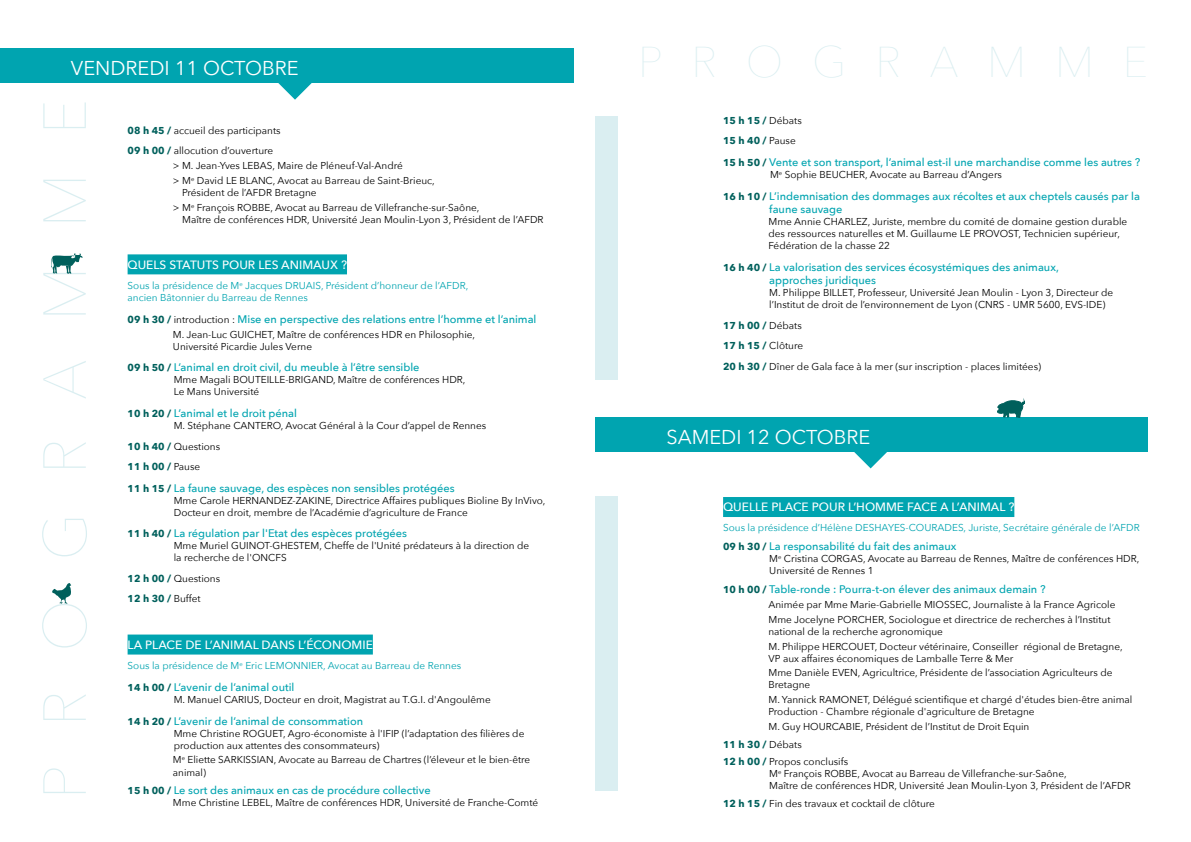
<style>
.page{position:relative;width:1191px;height:842px;background:#fff}
.page>*{position:absolute;margin:0;border:0;box-sizing:border-box;transform-origin:0 0}
.t1{font:200 60px "Avenir Next";letter-spacing:.645em;color:#daeef1}
.t2{font:200 43px "Avenir Next";letter-spacing:.67em;color:#daeef1}
.t3{font:20px "Avenir Next";color:#fff}
.t4{font:500 12px "Avenir Next";color:#fff}
.t5{font:500 11px/13.2px "Avenir Next";color:#00a4b0}
.t6{font:10px/12px "Avenir Next";color:#000}
.t7{font:10px/12px "Avenir Next";color:#00a4b0}
.t8{font:700 10px/20.5px "Avenir Next";color:#00605c}
.s1{font-weight:700;color:#00605c}
.s2{font-weight:700;font-size:10px;color:#00605c}
.s3{font-weight:400;font-size:10px;color:#000}
.s4{font-weight:400;color:#000}
</style>
<div class="page">
<div style="left:128px;top:254px;width:219px;height:20px;background:#00a4b0"></div>
<div style="left:128px;top:634px;width:245px;height:20px;background:#00a4b0"></div>
<div style="left:723px;top:497px;width:291px;height:20px;background:#00a4b0"></div>
<svg style="left:278px;top:83px;width:34px;height:17px"></svg>
<svg style="left:853px;top:451px;width:34px;height:17px"></svg>
<div style="left:0;top:48px;width:573px;height:35px;background:#00a4b0"></div>
<div style="left:595px;top:417px;width:553px;height:34px;background:#00a4b0"></div>
<svg style="left:51px;top:253px;width:32px;height:21px"></svg>
<svg style="left:52px;top:583px;width:19px;height:21px"></svg>
<svg style="left:997px;top:398px;width:28px;height:19px"></svg>
<div style="left:595px;top:496px;width:22px;height:295px;background:#daeef1"></div>
<div style="left:595px;top:116px;width:22px;height:264px;background:#daeef1"></div>
<h3 class="t3" style="left:71px;top:52px;width:229px">VENDREDI 11 OCTOBRE</h3>
<h1 class="t1" style="left:14px;top:799px;width:702px;rotate:-90deg">PROGRAMME</h1>
<p class="t6" style="left:128px;top:120px;width:155px;line-height:20.5px"><span class="s1">08 h 45 /</span> accueil des participants<br><span class="s1">09 h 00 /</span> allocution d’ouverture</p>
<p class="t6" style="left:173px;top:158px;width:263px;line-height:14.9px">&gt; M. Jean-Yves LEBAS, Maire de Pléneuf-Val-André<br>&gt; M<sup>e</sup> David LE BLANC, Avocat au Barreau de Saint-Brieuc,</p>
<p class="t6" style="left:173px;top:185px;width:308px;line-height:14.8px;text-indent:9px">Président de l’AFDR Bretagne<br>&gt; M<sup>e</sup> François ROBBE, Avocat au Barreau de Villefranche-sur-Saône,</p>
<p class="t6" style="left:182px;top:213px;width:363px">Maître de conférences HDR, Université Jean Moulin-Lyon 3, Président de l’AFDR</p>
<p class="t4" style="left:128px;top:254px;width:221px">QUELS STATUTS POUR LES ANIMAUX ?</p>
<p class="t7" style="left:128px;top:279px;width:342px">Sous la présidence de M<sup>e</sup> Jacques DRUAIS, Président d’honneur de l’AFDR, ancien Bâtonnier du Barreau de Rennes</p>
<p class="t5" style="left:128px;top:312px;width:410px"><span class="s2">09 h 30 /</span> <span class="s3">introduction :</span> Mise en perspective des relations entre l’homme et l’animal</p>
<p class="t6" style="left:173px;top:328px;width:304px">M. Jean-Luc GUICHET, Maître de conférences HDR en Philosophie,<br>Université Picardie Jules Verne</p>
<p class="t5" style="left:128px;top:360px;width:293px"><span class="s2">09 h 50 /</span> L’animal en droit civil, du meuble à l’être sensible</p>
<p class="t6" style="left:174px;top:373px;width:293px">Mme Magali BOUTEILLE-BRIGAND, Maître de conférences HDR,<br>Le Mans Université</p>
<p class="t5" style="left:128px;top:406px;width:171px"><span class="s2">10 h 20 /</span> L’animal et le droit pénal</p>
<p class="t6" style="left:128px;top:415px;width:360px;line-height:20.5px;text-indent:46px">M. Stéphane CANTERO, Avocat Général à la Cour d’appel de Rennes<br><span class="s1">10 h 40 /</span> Questions<br><span class="s1">11 h 00 /</span> Pause</p>
<p class="t5" style="left:128px;top:481px;width:328px"><span class="s2">11 h 15 /</span> La faune sauvage, des espèces non sensibles protégées</p>
<p class="t6" style="left:174px;top:494px;width:373px">Mme Carole HERNANDEZ-ZAKINE, Directrice Affaires publiques Bioline By InVivo,<br>Docteur en droit, membre de l’Académie d’agriculture de France</p>
<p class="t5" style="left:128px;top:527px;width:281px"><span class="s2">11 h 40 /</span> La régulation par l'Etat des espèces protégées</p>
<p class="t6" style="left:174px;top:539px;width:357px">Mme Muriel GUINOT-GHESTEM, Cheffe de l'Unité prédateurs à la direction de la recherche de l'ONCFS</p>
<p class="t6" style="left:128px;top:568px;width:94px;line-height:20.5px"><span class="s1">12 h 00 /</span> Questions<br><span class="s1">12 h 30 /</span> Buffet</p>
<p class="t4" style="left:128px;top:634px;width:247px">LA PLACE DE L’ANIMAL DANS L’ÉCONOMIE</p>
<p class="t7" style="left:128px;top:659px;width:335px">Sous la présidence de M<sup>e</sup> Eric LEMONNIER, Avocat au Barreau de Rennes</p>
<p class="t5" style="left:128px;top:680px;width:168px"><span class="s2">14 h 00 /</span> L’avenir de l’animal outil</p>
<p class="t6" style="left:174px;top:693px;width:318px">M. Manuel CARIUS, Docteur en droit, Magistrat au T.G.I. d'Angoulême</p>
<p class="t5" style="left:128px;top:714px;width:237px"><span class="s2">14 h 20 /</span> L’avenir de l’animal de consommation</p>
<p class="t6" style="left:174px;top:727px;width:352px">Mme Christine ROGUET, Agro-économiste à l'IFIP (l’adaptation des filières de production aux attentes des consommateurs)</p>
<p class="t6" style="left:173px;top:753px;width:359px">M<sup>e</sup> Eliette SARKISSIAN, Avocate au Barreau de Chartres (l’éleveur et le bien-être animal)</p>
<p class="t5" style="left:128px;top:783px;width:304px"><span class="s2">15 h 00 /</span> Le sort des animaux en cas de procédure collective</p>
<p class="t6" style="left:173px;top:796px;width:367px">Mme Christine LEBEL, Maître de conférences HDR, Université de Franche-Comté</p>
<h2 class="t2" style="left:638px;top:26px;width:512px">PROGRAMME</h2>
<p class="t8" style="left:723px;top:110px;width:80px">15 h 15 / <span class="s4">Débats<br></span>15 h 40 / <span class="s4">Pause</span></p>
<p class="t5" style="left:723px;top:155px;width:418px"><span class="s2">15 h 50 /</span> Vente et son transport, l’animal est-il une marchandise comme les autres ?</p>
<p class="t6" style="left:770px;top:168px;width:233px">M<sup>e</sup> Sophie BEUCHER, Avocate au Barreau d’Angers</p>
<p class="t5" style="left:769px;top:189px;width:372px;text-indent:-46px"><span class="s2">16 h 10 /</span> L’indemnisation des dommages aux récoltes et aux cheptels causés par la faune sauvage</p>
<p class="t6" style="left:768px;top:215px;width:360px">Mme Annie CHARLEZ, Juriste, membre du comité de domaine gestion durable des ressources naturelles et M. Guillaume LE PROVOST, Technicien supérieur,<br>Fédération de la chasse 22</p>
<p class="t5" style="left:769px;top:260px;width:291px;text-indent:-46px"><span class="s2">16 h 40 /</span> La valorisation des services écosystémiques des animaux, approches juridiques</p>
<p class="t6" style="left:769px;top:286px;width:345px">M. Philippe BILLET, Professeur, Université Jean Moulin - Lyon 3, Directeur de l’Institut de droit de l’environnement de Lyon (CNRS - UMR 5600, EVS-IDE)</p>
<p class="t6" style="left:723px;top:314px;width:319px;line-height:20.5px"><span class="s1">17 h 00 /</span> Débats<br><span class="s1">17 h 15 /</span> Clôture<br><span class="s1">20 h 30 /</span> Dîner de Gala face à la mer (sur inscription - places limitées)</p>
<h3 class="t3" style="left:666px;top:420px;width:205px">SAMEDI 12 OCTOBRE</h3>
<p class="t4" style="left:723px;top:497px;width:293px">QUELLE PLACE POUR L’HOMME FACE A L’ANIMAL ?</p>
<p class="t7" style="left:723px;top:521px;width:418px">Sous la présidence d’Hélène DESHAYES-COURADES, Juriste, Secrétaire générale de l’AFDR</p>
<p class="t5" style="left:723px;top:539px;width:235px"><span class="s2">09 h 30 /</span> La responsabilité du fait des animaux</p>
<p class="t6" style="left:769px;top:552px;width:372px">M<sup>e</sup> Cristina CORGAS, Avocate au Barreau de Rennes, Maître de conférences HDR,<br>Université de Rennes 1</p>
<p class="t5" style="left:723px;top:582px;width:324px"><span class="s2">10 h 00 /</span> Table-ronde : Pourra-t-on élever des animaux demain ?</p>
<p class="t6" style="left:768px;top:596px;width:348px;line-height:14.8px">Animée par Mme Marie-Gabrielle MIOSSEC, Journaliste à la France Agricole<br>Mme Jocelyne PORCHER, Sociologue et directrice de recherches à l’Institut</p>
<p class="t6" style="left:768px;top:623px;width:356px;line-height:14.8px">national de la recherche agronomique<br>M. Philippe HERCOUET, Docteur vétérinaire, Conseiller régional de Bretagne,</p>
<p class="t6" style="left:768px;top:650px;width:345px;line-height:14.8px">VP aux affaires économiques de Lamballe Terre &amp; Mer<br>Mme Danièle EVEN, Agricultrice, Présidente de l’association Agriculteurs de</p>
<p class="t6" style="left:768px;top:677px;width:365px;line-height:14.8px">Bretagne<br>M. Yannick RAMONET, Délégué scientifique et chargé d'études bien-être animal</p>
<p class="t6" style="left:768px;top:704px;width:268px;line-height:14.8px">Production - Chambre régionale d'agriculture de Bretagne<br>M. Guy HOURCABIE, Président de l’Institut de Droit Equin</p>
<p class="t6" style="left:723px;top:735px;width:126px;line-height:17.7px"><span class="s1">11 h 30 /</span> Débats<br><span class="s1">12 h 00 /</span> Propos conclusifs</p>
<p class="t6" style="left:769px;top:767px;width:363px">M<sup>e</sup> François ROBBE, Avocat au Barreau de Villefranche-sur-Saône,<br>Maître de conférences HDR, Université Jean Moulin-Lyon 3, Président de l’AFDR</p>
<p class="t6" style="left:723px;top:797px;width:213px"><span class="s1">12 h 15 /</span> Fin des travaux et cocktail de clôture</p>
</div>
